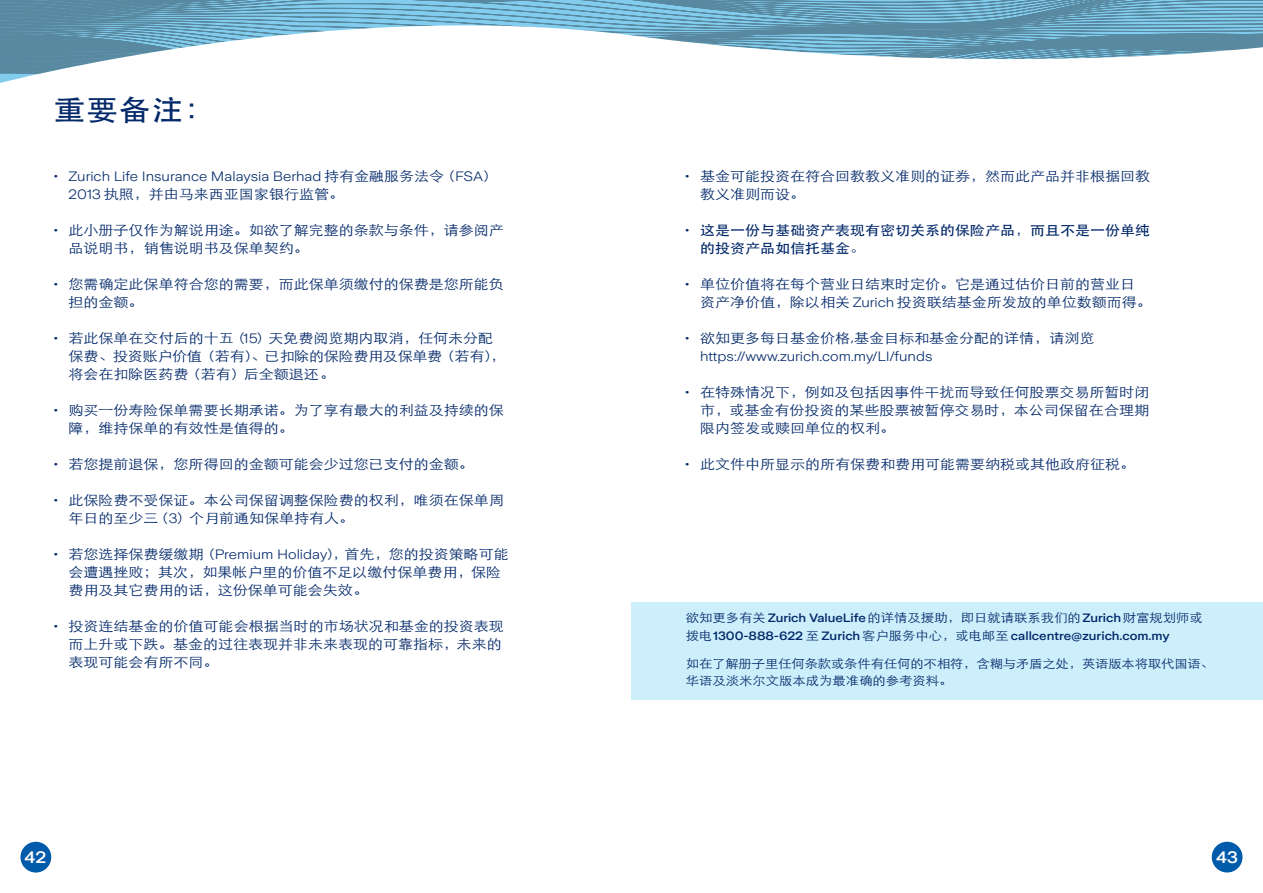
<style>
.page{position:relative;width:1263px;height:893px;background:#fff}
.page>*{position:absolute;margin:0;border:0;box-sizing:border-box;transform-origin:0 0}
.t1{font:500 28.5px "ST Heiti SC";color:#03296a;scale:1.11 1}
.t2{font:500 16.5px "Zurich Sans";color:#fff;scale:1.11 1}
.t3{font:300 13.5px/18px "ST Heiti SC";color:#03296a;scale:1.11 1}
.t4{font:300 13.5px "Zurich Sans";color:#03296a;scale:1.11 1}
.t5{font:500 13.5px/18px "ST Heiti SC";color:#03296a;scale:1.11 1}
.t6{font:300 12px/16.5px "ST Heiti SC";color:#03296a;scale:1.11 1}
.t7{font:500 12px "Zurich Sans";color:#03296a;scale:1.11 1}
.s1{font-family:"ST Heiti SC"}
.s2{font-family:"Zurich Sans"}
.s3{font-family:"Zurich Sans";font-weight:300}
.s4{font-family:"Zurich Sans";font-weight:500}
.s5{font-family:"ST Heiti SC";font-weight:300}
</style>
<div class="page">
<div style="left:1212px;top:842px;width:30px;height:30px;background:#005baa;border-radius:50%"></div>
<div style="left:631px;top:602px;width:632px;height:97px;background:#cdeffb"></div>
<div style="left:20px;top:842px;width:31px;height:30px;background:#005baa;border-radius:50%"></div>
<svg style="left:0;top:0;width:1263px;height:83px"></svg>
<h1 class="t1" style="left:54px;top:94px;width:147px">重要备注：</h1>
<p class="t4" style="left:53px;top:169px;width:402px">• Zurich Life Insurance Malaysia Berhad <span class="s1">持有金融服务法令（</span>FSA<span class="s1">）</span></p>
<p class="t3" style="left:69px;top:184px;width:250px"><span class="s2">2013</span> 执照，并由马来西亚国家银行监管。</p>
<p class="t3" style="left:69px;top:220px;width:394px;text-indent:-16px"><span class="s2">•</span> 此小册子仅作为解说用途。如欲了解完整的条款与条件，请参阅产品说明书，销售说明书及保单契约。</p>
<p class="t3" style="left:69px;top:274px;width:394px;text-indent:-16px"><span class="s2">•</span> 您需确定此保单符合您的需要，而此保单须缴付的保费是您所能负担的金额。</p>
<p class="t3" style="left:69px;top:328px;width:395px;text-indent:-15px"><span class="s2">•</span> 若此保单在交付后的十五（<span class="s2">15</span>）天免费阅览期内取消，任何未分配保费、投资账户价值（若有）、已扣除的保险费用及保单费（若有），将会在扣除医药费（若有）后全额退还。</p>
<p class="t3" style="left:69px;top:400px;width:394px;text-indent:-16px"><span class="s2">•</span> 购买一份寿险保单需要长期承诺。为了享有最大的利益及持续的保障，维持保单的有效性是值得的。</p>
<p class="t3" style="left:53px;top:454px;width:380px"><span class="s2">•</span> 若您提前退保，您所得回的金额可能会少过您已支付的金额。</p>
<p class="t3" style="left:69px;top:490px;width:394px;text-indent:-16px"><span class="s2">•</span> 此保险费不受保证。本公司保留调整保险费的权利，唯须在保单周年日的至少三（<span class="s2">3</span>）个月前通知保单持有人。</p>
<p class="t3" style="left:69px;top:544px;width:398px;text-indent:-16px"><span class="s2">•</span> 若您选择保费缓缴期（<span class="s2">Premium Holiday</span>），首先，您的投资策略可能会遭遇挫败；其次，如果帐户里的价值不足以缴付保单费用，保险费用及其它费用的话，这份保单可能会失效。</p>
<p class="t3" style="left:69px;top:616px;width:394px;text-indent:-16px"><span class="s2">•</span> 投资连结基金的价值可能会根据当时的市场状况和基金的投资表现而上升或下跌。基金的过往表现并非未来表现的可靠指标，未来的表现可能会有所不同。</p>
<p class="t2" style="left:25px;top:848px;width:21px">42</p>
<p class="t3" style="left:700px;top:166px;width:407px;text-indent:-16px"><span class="s2">•</span> 基金可能投资在符合回教教义准则的证券，然而此产品并非根据回教教义准则而设。</p>
<p class="t5" style="left:700px;top:221px;width:407px;text-indent:-16px"><span class="s3">•</span> 这是一份与基础资产表现有密切关系的保险产品，而且不是一份单纯的投资产品如信托基金。</p>
<p class="t3" style="left:700px;top:274px;width:408px;text-indent:-16px"><span class="s2">•</span> 单位价值将在每个营业日结束时定价。它是通过估价日前的营业日资产净价值，除以相关 <span class="s2">Zurich</span> 投资联结基金所发放的单位数额而得。</p>
<p class="t3" style="left:684px;top:328px;width:371px"><span class="s2">•</span> 欲知更多每日基金价格,基金目标和基金分配的详情，请浏览</p>
<p class="t4" style="left:700px;top:349px;width:211px">https://www.zurich.com.my/LI/funds</p>
<p class="t3" style="left:700px;top:382px;width:406px;text-align:justify;text-indent:-16px"><span class="s2">•</span> 在特殊情况下，例如及包括因事件干扰而导致任何股票交易所暂时闭市，或基金有份投资的某些股票被暂停交易时，本公司保留在合理期限内签发或赎回单位的权利。</p>
<p class="t3" style="left:684px;top:454px;width:407px"><span class="s2">•</span> 此文件中所显示的所有保费和费用可能需要纳税或其他政府征税。</p>
<p class="t6" style="left:686px;top:608px;width:467px">欲知更多有关<span class="s4">Zurich ValueLife</span>的详情及援助，即日就请联系我们的<span class="s4">Zurich</span>财富规划师或</p>
<p class="t7" style="left:686px;top:629px;width:437px"><span class="s5">拨电</span>1300-888-622 <span class="s5">至</span> Zurich<span class="s5">客户服务中心，或电邮至</span>callcentre@zurich.com.my</p>
<p class="t6" style="left:686px;top:654px;width:477px">如在了解册子里任何条款或条件有任何的不相符，含糊与矛盾之处，英语版本将取代国语、华语及淡米尔文版本成为最准确的参考资料。</p>
<p class="t2" style="left:1216px;top:848px;width:21px">43</p>
</div>
